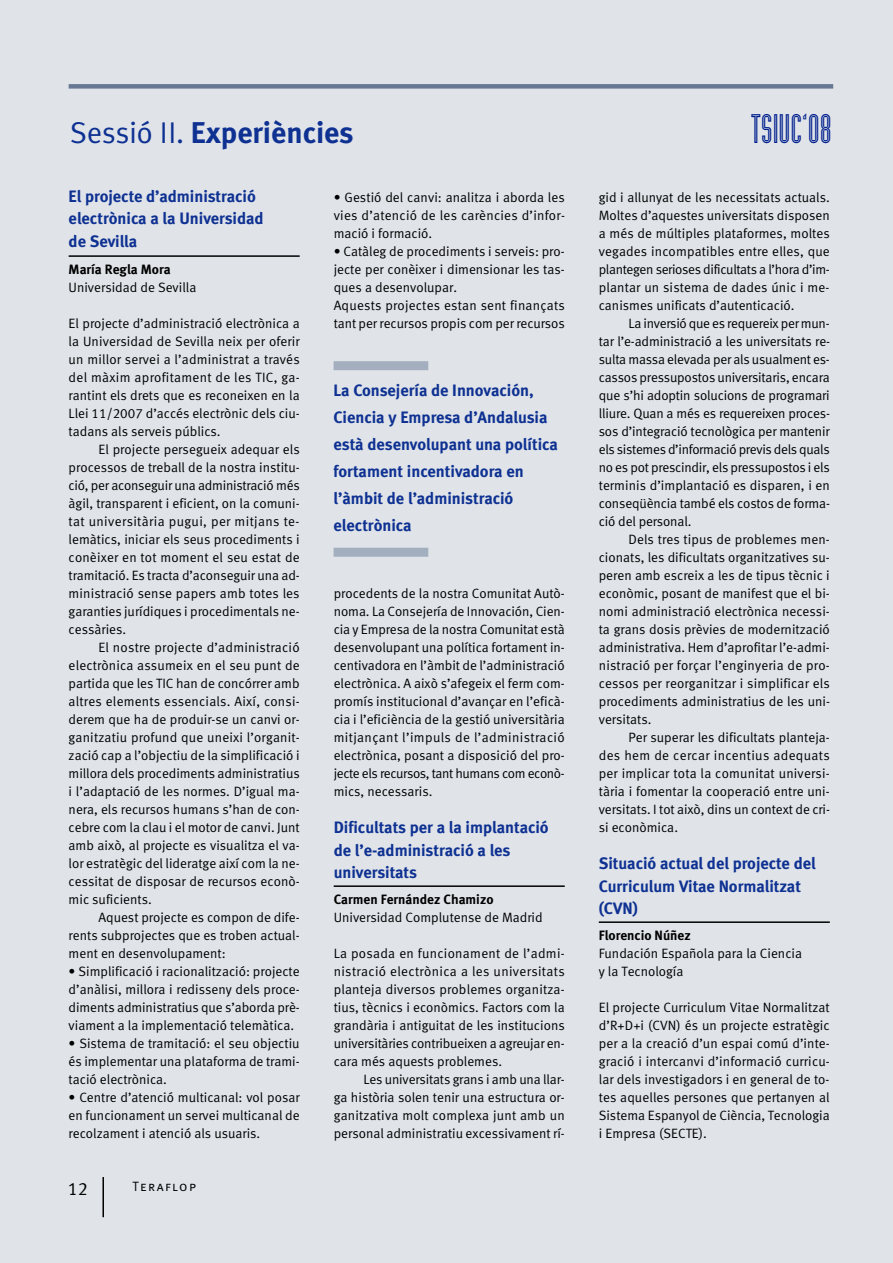
<style>
.page{position:relative;width:893px;height:1263px;background:#e0e4e9}
.page>*{position:absolute;margin:0;border:0;box-sizing:border-box;transform-origin:0 0}
.t1{font:40.35px "Industria Inline A";color:#001f8d}
.t2{font:30px "Meta Bold LF";color:#0e3192}
.t3{font:18px "Meta Normal LF";color:#000}
.t4{font:16.5px/22.5px "Meta Bold LF";color:#0e3192}
.t5{font:13.5px/18px "Meta Normal LF";color:#000;text-align:justify}
.t6{font:13.5px "Meta Bold LF";color:#000}
.t7{font:13.5px "Meta Normal LF Caps";letter-spacing:.11em;color:#000}
.s1{font-family:"Meta Plus Normal"}
</style>
<div class="page">
<hr style="left:102px;top:1177px;width:2px;height:40px;background:#000">
<hr style="left:69px;top:255px;width:231px;height:2px;background:#000">
<hr style="left:334px;top:885px;width:231px;height:2px;background:#000">
<hr style="left:599px;top:921px;width:231px;height:2px;background:#000">
<div style="left:69px;top:84px;width:764px;height:5px;background:#667893"></div>
<div style="left:334px;top:361px;width:94px;height:9px;background:#a3aebe"></div>
<div style="left:334px;top:548px;width:94px;height:9px;background:#a3aebe"></div>
<h2 class="t2" style="left:70px;top:121px;width:285px"><span class="s1">Sessió II.</span> Experiències</h2>
<h1 class="t1" style="left:751px;top:115px;width:82px">TSIUC’08</h1>
<p class="t4" style="left:69px;top:186px;width:196px">El projecte d’administració electrònica a la Universidad de Sevilla</p>
<p class="t6" style="left:69px;top:264px;width:104px">María Regla Mora</p>
<p class="t5" style="left:69px;top:279px;width:129px">Universidad de Sevilla</p>
<p class="t5" style="left:69px;top:315px;width:233px">El projecte d’administració electrònica a la Universidad de Sevilla neix per oferir un millor servei a l’administrat a través del màxim aprofitament de les TIC, ga&shy;rantint els drets que es reconeixen en la Llei 11/2007 d’accés electrònic dels ciu&shy;tadans als serveis públics.</p>
<p class="t5" style="left:69px;top:441px;width:233px;text-indent:30px">El projecte persegueix adequar els processos de treball de la nostra institu&shy;ció, per aconseguir una administració més àgil, transparent i eficient, on la comuni&shy;tat universitària pugui, per mitjans te&shy;lemàtics, iniciar els seus procediments i conèixer en tot moment el seu estat de tramitació. Es tracta d’aconseguir una ad&shy;ministració sense papers amb totes les garanties jurídiques i procedimentals ne&shy;cessàries.</p>
<p class="t5" style="left:69px;top:639px;width:233px;text-indent:30px">El nostre projecte d’administració electrònica assumeix en el seu punt de partida que les TIC han de concórrer amb altres elements essencials. Així, consi&shy;derem que ha de produir-se un canvi or&shy;ganitzatiu profund que uneixi l’organit&shy;zació cap a l’objectiu de la simplificació i millora dels procediments administratius i l’adaptació de les normes. D’igual ma&shy;nera, els recursos humans s’han de con&shy;cebre com la clau i el motor de canvi. Junt amb això, al projecte es visualitza el va&shy;lor estratègic del lideratge així com la ne&shy;cessitat de disposar de recursos econò&shy;mic suficients.</p>
<p class="t5" style="left:69px;top:909px;width:233px;text-indent:30px">Aquest projecte es compon de dife&shy;rents subprojectes que es troben actual&shy;ment en desenvolupament:</p>
<p class="t5" style="left:69px;top:963px;width:233px">• Simplificació i racionalització: projecte d’anàlisi, millora i redisseny dels proce&shy;diments administratius que s’aborda prè&shy;viament a la implementació telemàtica.</p>
<p class="t5" style="left:69px;top:1035px;width:233px">• Sistema de tramitació: el seu objectiu és implementar una plataforma de trami&shy;tació electrònica.</p>
<p class="t5" style="left:69px;top:1089px;width:233px">• Centre d’atenció multicanal: vol posar en funcionament un servei multicanal de recolzament i atenció als usuaris.</p>
<h3 class="t3" style="left:68px;top:1181px;width:22px">12</h3>
<p class="t7" style="left:133px;top:1181px;width:65px">Teraflop</p>
<p class="t5" style="left:334px;top:189px;width:233px">• Gestió del canvi: analitza i aborda les vies d’atenció de les carències d’infor&shy;mació i formació.</p>
<p class="t5" style="left:334px;top:243px;width:233px;text-align:left">• Catàleg de procediments i serveis: pro&shy;jecte per conèixer i dimensionar les tas&shy;ques a desenvolupar.<br>Aquests projectes estan sent finançats tant per recursos propis com per recursos</p>
<p class="t4" style="left:334px;top:378px;width:226px;line-height:27px">La Consejería de Innovación,<br>Ciencia y Empresa d’Andalusia està desenvolupant una política fortament incentivadora en l’àmbit de l’administració electrònica</p>
<p class="t5" style="left:334px;top:585px;width:233px">procedents de la nostra Comunitat Autò&shy;noma. La Consejería de Innovación, Cien&shy;cia y Empresa de la nostra Comunitat està desenvolupant una política fortament in&shy;centivadora en l’àmbit de l’administració electrònica. A això s’afegeix el ferm com&shy;promís institucional d’avançar en l’eficà&shy;cia i l’eficiència de la gestió universitària mitjançant l’impuls de l’administració electrònica, posant a disposició del pro&shy;jecte els recursos, tant humans com econò&shy;mics, necessaris.</p>
<p class="t4" style="left:334px;top:818px;width:217px">Dificultats per a la implantació de l’e-administració a les universitats</p>
<p class="t6" style="left:334px;top:894px;width:161px">Carmen Fernández Chamizo</p>
<p class="t5" style="left:334px;top:909px;width:211px">Universidad Complutense de Madrid</p>
<p class="t5" style="left:334px;top:945px;width:233px">La posada en funcionament de l’admi&shy;nistració electrònica a les universitats planteja diversos problemes organitza&shy;tius, tècnics i econòmics. Factors com la grandària i antiguitat de les institucions universitàries contribueixen a agreujar en&shy;cara més aquests problemes.</p>
<p class="t5" style="left:334px;top:1071px;width:233px;text-indent:30px">Les universitats grans i amb una llar&shy;ga història solen tenir una estructura or&shy;ganitzativa molt complexa junt amb un personal administratiu excessivament rí-</p>
<p class="t5" style="left:599px;top:189px;width:233px">gid i allunyat de les necessitats actuals.<br>Moltes d’aquestes universitats disposen a més de múltiples plataformes, moltes vegades incompatibles entre elles, que plantegen serioses dificultats a l’hora d’im&shy;plantar un sistema de dades únic i me&shy;canismes unificats d’autenticació.</p>
<p class="t5" style="left:599px;top:315px;width:233px;text-indent:30px">La inversió que es requereix per mun&shy;tar l’e-administració a les universitats re&shy;sulta massa elevada per als usualment es&shy;cassos pressupostos universitaris, encara que s’hi adoptin solucions de programari lliure. Quan a més es requereixen proces&shy;sos d’integració tecnològica per mantenir els sistemes d’informació previs dels quals no es pot prescindir, els pressupostos i els terminis d’implantació es disparen, i en conseqüència també els costos de forma&shy;ció del personal.</p>
<p class="t5" style="left:599px;top:531px;width:233px;text-indent:30px">Dels tres tipus de problemes men&shy;cionats, les dificultats organitzatives su&shy;peren amb escreix a les de tipus tècnic i econòmic, posant de manifest que el bi&shy;nomi administració electrònica necessi&shy;ta grans dosis prèvies de modernització administrativa. Hem d’aprofitar l’e-admi&shy;nistració per forçar l’enginyeria de pro&shy;cessos per reorganitzar i simplificar els procediments administratius de les uni&shy;versitats.</p>
<p class="t5" style="left:599px;top:729px;width:233px;text-indent:30px">Per superar les dificultats planteja&shy;des hem de cercar incentius adequats per implicar tota la comunitat universi&shy;tària i fomentar la cooperació entre uni&shy;versitats. I tot això, dins un context de cri&shy;si econòmica.</p>
<p class="t4" style="left:599px;top:854px;width:218px">Situació actual del projecte del<br>Curriculum Vitae Normalitzat (CVN)</p>
<p class="t6" style="left:599px;top:930px;width:93px">Florencio Núñez</p>
<p class="t5" style="left:599px;top:945px;width:205px">Fundación Española para la Ciencia y la Tecnología</p>
<p class="t5" style="left:599px;top:999px;width:233px">El projecte Curriculum Vitae Normalitzat d’R+D+i (CVN) és un projecte estratègic per a la creació d’un espai comú d’inte&shy;gració i intercanvi d’informació curricu&shy;lar dels investigadors i en general de to&shy;tes aquelles persones que pertanyen al Sistema Espanyol de Ciència, Tecnologia i Empresa (SECTE).</p>
</div>
